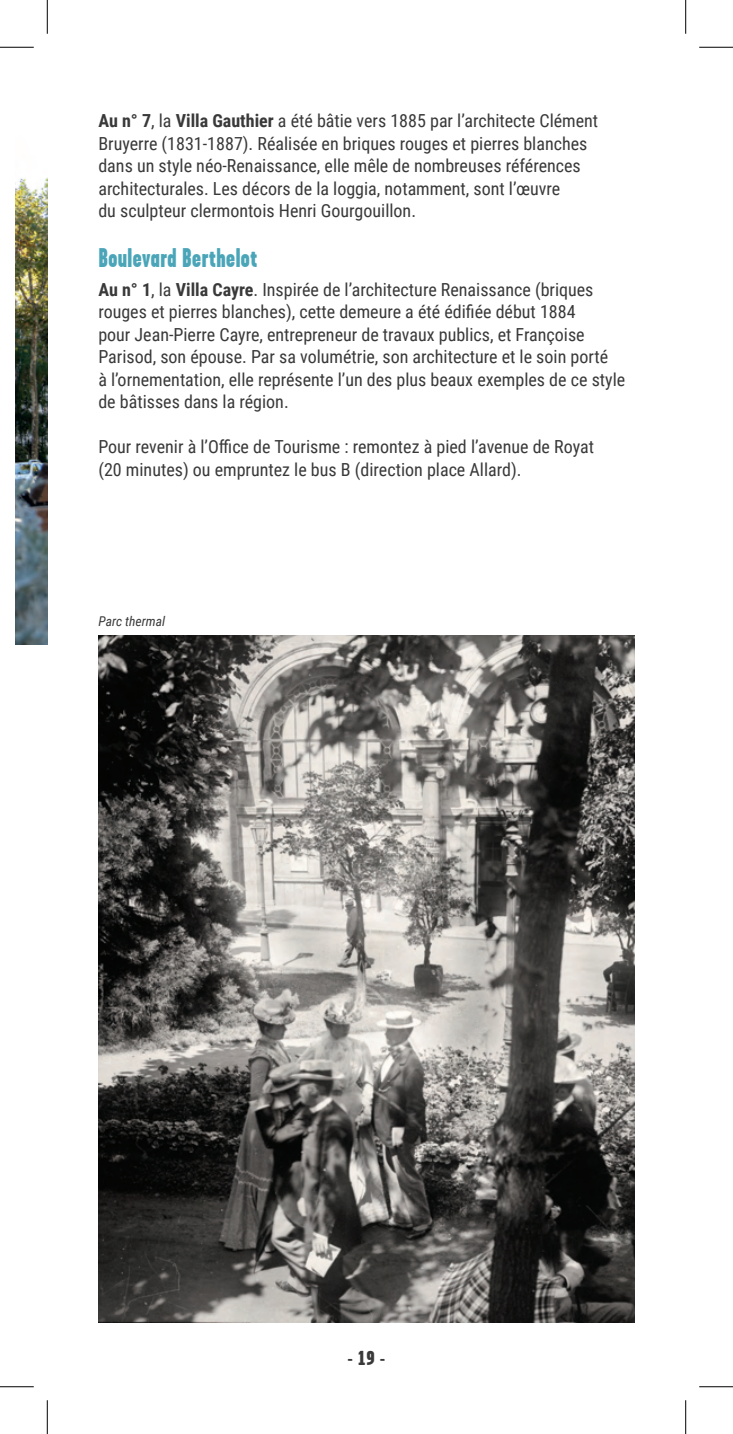
<style>
.page{position:relative;width:733px;height:1434px;background:#fff}
.page>*{position:absolute;margin:0;border:0;box-sizing:border-box;transform-origin:0 0}
.t1{font:900 27px "Garage Gothic";letter-spacing:.02em;color:#4ba5b8;scale:.85 1}
.t2{font:900 20.25px "Garage Gothic";color:#393939}
.t3{font:18px/22.5px "Roboto Condensed";color:#393939}
.t4{font:italic 13.5px "Roboto Condensed";color:#393939}
.s1{font-weight:700}
</style>
<div class="page">
<img style="left:15px;top:178px;width:32px;height:467px">
<img style="left:98px;top:636px;width:536px;height:687px">
<hr style="left:0;top:47px;width:34px;height:1px;background:#000">
<hr style="left:699px;top:47px;width:33px;height:1px;background:#000">
<hr style="left:0;top:1386px;width:34px;height:1px;background:#000">
<hr style="left:699px;top:1386px;width:33px;height:1px;background:#000">
<hr style="left:47px;top:0;width:1px;height:34px;background:#000">
<hr style="left:47px;top:1400px;width:1px;height:34px;background:#000">
<hr style="left:685px;top:0;width:1px;height:34px;background:#000">
<hr style="left:685px;top:1400px;width:1px;height:34px;background:#000">
<p class="t3" style="left:98px;top:109px;width:501px"><span class="s1">Au n° 7</span>, la <span class="s1">Villa Gauthier</span> a été bâtie vers 1885 par l’architecte Clément Bruyerre (1831-1887). Réalisée en briques rouges et pierres blanches dans un style néo-Renaissance, elle mêle de nombreuses références architecturales. Les décors de la loggia, notamment, sont l’œuvre<br>du sculpteur clermontois Henri Gourgouillon.</p>
<h1 class="t1" style="left:98px;top:242px;width:188px">Boulevard Berthelot</h1>
<p class="t3" style="left:98px;top:277px;width:528px"><span class="s1">Au n° 1</span>, la <span class="s1">Villa Cayre</span>. Inspirée de l’architecture Renaissance (briques rouges et pierres blanches), cette demeure a été édifiée début 1884<br>pour Jean-Pierre Cayre, entrepreneur de travaux publics, et Françoise Parisod, son épouse. Par sa volumétrie, son architecture et le soin porté<br>à l’ornementation, elle représente l’un des plus beaux exemples de ce style de bâtisses dans la région.</p>
<p class="t3" style="left:98px;top:435px;width:497px">Pour revenir à l’Office de Tourisme : remontez à pied l’avenue de Royat (20 minutes) ou empruntez le bus B (direction place Allard).</p>
<p class="t4" style="left:98px;top:612px;width:68px">Parc thermal</p>
<p class="t2" style="left:347px;top:1346px;width:39px">- 19 -</p>
</div>
